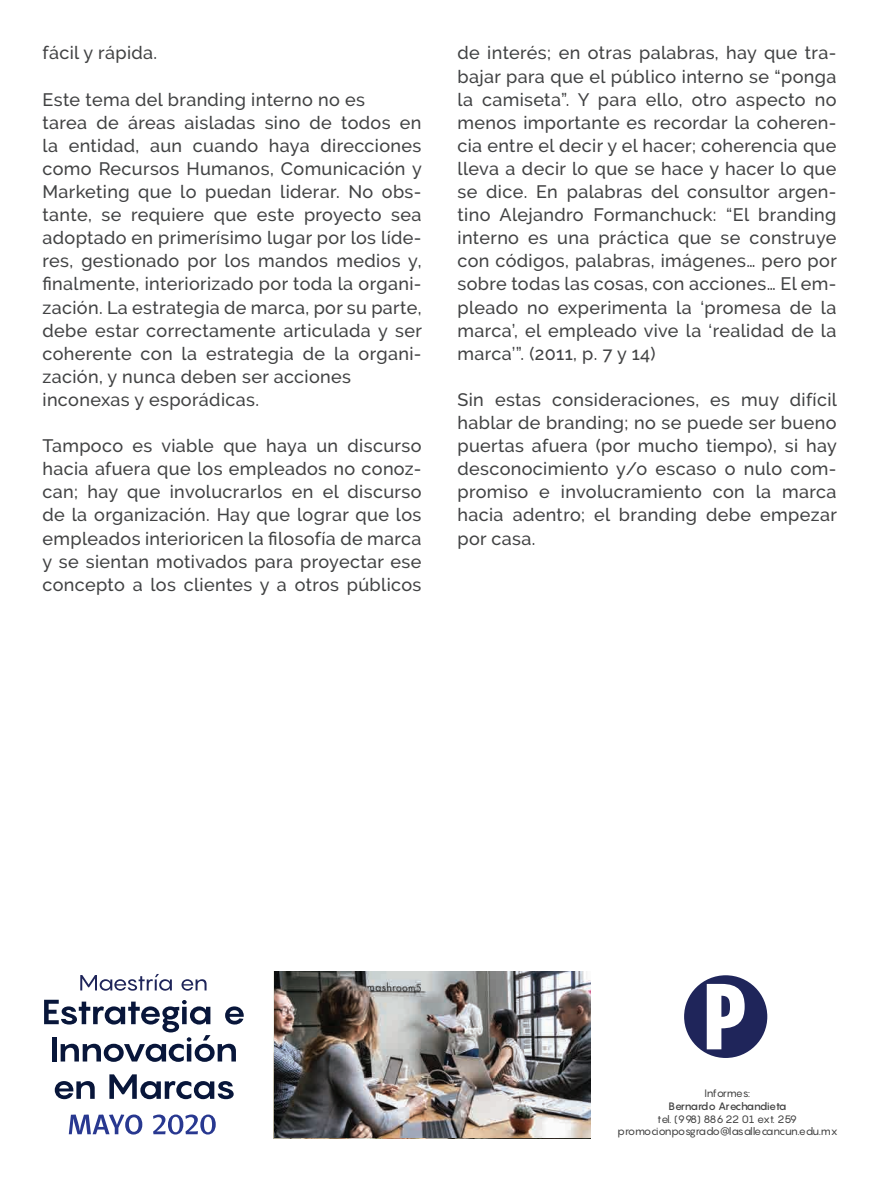
<style>
.page{position:relative;width:879px;height:1182px;background:#fff}
.page>*{position:absolute;margin:0;border:0;box-sizing:border-box;transform-origin:0 0}
.t1{font:500 18px/23.1px "Raleway";letter-spacing:.02em;color:#414243;text-align:justify}
.t2{font:10.5px/12.6px "Pangram";color:#404040;text-align:center}
.t3{font:500 10.5px "Pangram";letter-spacing:-.035em;color:#404040}
</style>
<div class="page">
<svg style="left:684px;top:975px;width:83px;height:83px"></svg>
<img style="left:275px;top:972px;width:316px;height:165px">
<svg style="left:44px;top:1000px;width:200px;height:62px"></svg>
<svg style="left:55px;top:1081px;width:40px;height:18px"></svg>
<svg style="left:109px;top:1074px;width:125px;height:25px"></svg>
<svg style="left:80px;top:974px;width:92px;height:17px"></svg>
<svg style="left:182px;top:979px;width:25px;height:12px"></svg>
<svg style="left:69px;top:1115px;width:73px;height:20px"></svg>
<svg style="left:153px;top:1115px;width:63px;height:20px"></svg>
<p class="t1" style="left:43px;top:42px;width:116px">fácil y rápida.</p>
<p class="t1" style="left:43px;top:88px;width:324px">Este tema del branding interno no es</p>
<p class="t1" style="left:43px;top:111px;width:381px">tarea de áreas aisladas sino de todos en la entidad, aun cuando haya direcciones como Recursos Humanos, Comunicación y Marketing que lo puedan liderar. No obs&shy;tante, se requiere que este proyecto sea adoptado en primerísimo lugar por los líde&shy;res, gestionado por los mandos medios y, finalmente, interiorizado por toda la organi&shy;zación. La estrategia de marca, por su parte, debe estar correctamente articulada y ser coherente con la estrategia de la organi&shy;zación, y nunca deben ser acciones</p>
<p class="t1" style="left:43px;top:388px;width:218px">inconexas y esporádicas.</p>
<p class="t1" style="left:43px;top:434px;width:381px">Tampoco es viable que haya un discurso hacia afuera que los empleados no conoz&shy;can; hay que involucrarlos en el discurso de la organización. Hay que lograr que los empleados interioricen la filosofía de marca y se sientan motivados para proyectar ese concepto a los clientes y a otros públicos</p>
<p class="t1" style="left:458px;top:42px;width:381px">de interés; en otras palabras, hay que tra&shy;bajar para que el público interno se “ponga la camiseta”. Y para ello, otro aspecto no menos importante es recordar la coheren&shy;cia entre el decir y el hacer; coherencia que lleva a decir lo que se hace y hacer lo que se dice. En palabras del consultor argen&shy;tino Alejandro Formanchuck: “El branding interno es una práctica que se construye con códigos, palabras, imágenes… pero por sobre todas las cosas, con acciones… El em&shy;pleado no experimenta la ‘promesa de la marca’, el empleado vive la ‘realidad de la marca’”. (2011, p. 7 y 14)</p>
<p class="t1" style="left:458px;top:388px;width:381px">Sin estas consideraciones, es muy difícil hablar de branding; no se puede ser bueno puertas afuera (por mucho tiempo), si hay desconocimiento y/o escaso o nulo com&shy;promiso e involucramiento con la marca hacia adentro; el branding debe empezar por casa.</p>
<p class="t2" style="left:704px;top:1087px;width:47px">Informes:</p>
<p class="t3" style="left:668px;top:1099px;width:119px">Bernardo Arechandieta</p>
<p class="t2" style="left:618px;top:1112px;width:222px">tel. (998) 886 22 01 ext. 259 promocionposgrado@lasallecancun.edu.mx</p>
</div>
